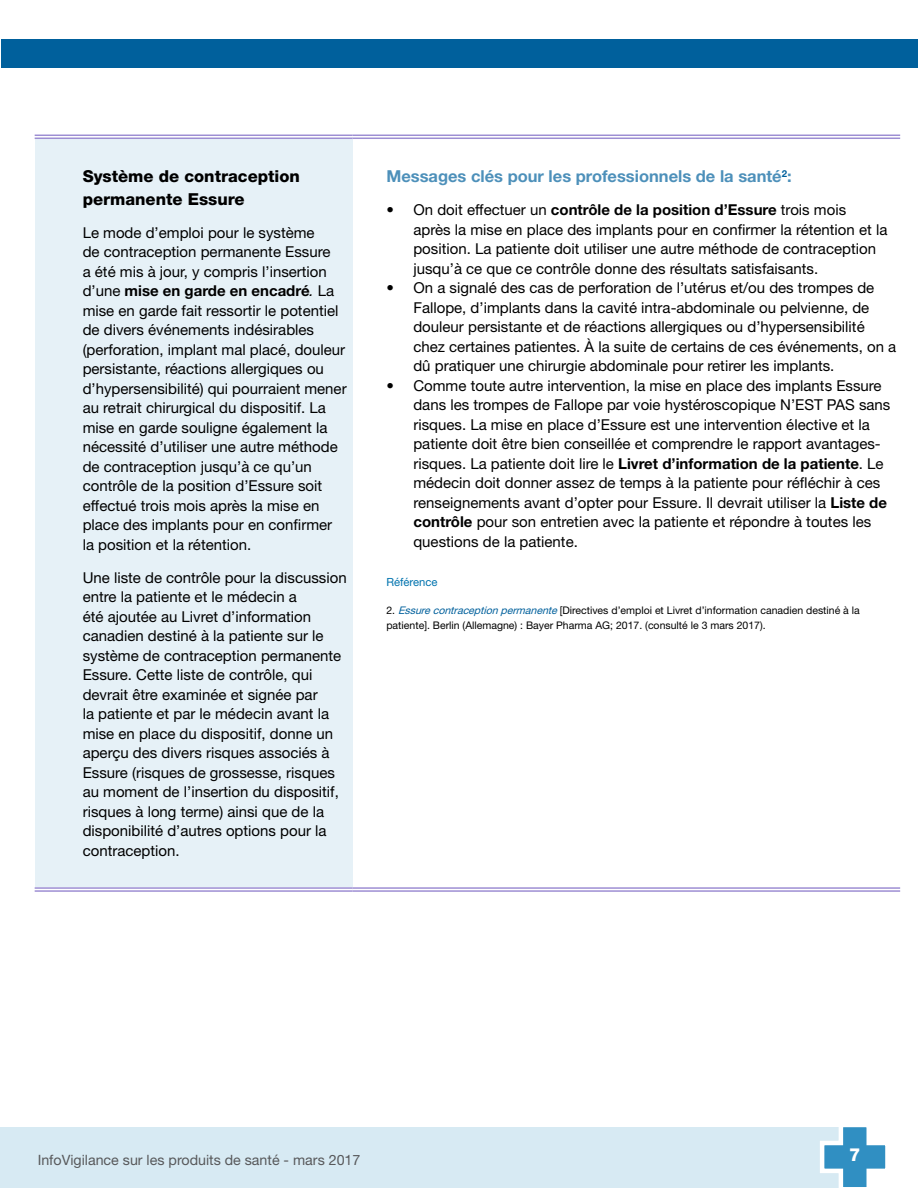
<style>
.page{position:relative;width:918px;height:1188px;background:#fff}
.page>*{position:absolute;margin:0;border:0;box-sizing:border-box;transform-origin:0 0}
.t1{font:800 18px "Helvetica Neue LT Std";color:#fff}
.Text_-_Body{font:700 16.5px "Helvetica Neue LT Std";color:#4d90ba}
.Recap_-_Product{font:800 16.5px/22.5px "Helvetica Neue LT Std";color:#000}
.Text_-_Body-2{font:15px/19.5px "Helvetica Neue LT Std";color:#000}
.t2{font:14.25px "Helvetica Neue LT Std";color:#58595b}
.Reference_Title{font:11.25px "Helvetica Neue LT Std";color:#0073ae}
.Text_-_Body-3{font:10.5px/15px "Helvetica Neue LT Std";color:#000}
.s1{font-weight:700}
.s2{font-style:italic}
.s3{font-style:italic;color:#00609c}
</style>
<div class="page">
<div style="left:1px;top:1127px;width:854px;height:61px;background:#d7eaf3"></div>
<hr style="left:0;top:1127px;width:1px;height:61px;background:#d7eaf3">
<svg style="left:820px;top:1127px;width:66px;height:61px"></svg>
<div style="left:1px;top:39px;width:917px;height:29px;background:#00609c"></div>
<div style="left:35px;top:137px;width:318px;height:753px;background:#e6f1f7"></div>
<svg style="left:35px;top:137px;width:318px;height:1px"></svg>
<svg style="left:353px;top:137px;width:547px;height:1px"></svg>
<div style="left:35px;top:887px;width:318px;height:5px;background:#fff"></div>
<hr style="left:35px;top:135px;width:318px;height:1px;background:#9d8ed3">
<hr style="left:35px;top:138px;width:318px;height:1px;background:#9d8ed3">
<hr style="left:353px;top:135px;width:547px;height:1px;background:#9d8ed3">
<hr style="left:353px;top:138px;width:547px;height:1px;background:#9d8ed3">
<hr style="left:35px;top:887px;width:318px;height:2px;background:#9d8ed3">
<hr style="left:35px;top:890px;width:318px;height:2px;background:#9d8ed3">
<hr style="left:353px;top:887px;width:547px;height:2px;background:#9d8ed3">
<hr style="left:353px;top:890px;width:547px;height:2px;background:#9d8ed3">
<p class="Recap_-_Product" style="left:83px;top:165px;width:219px">Système de contraception permanente Essure</p>
<p class="Text_-_Body-2" style="left:83px;top:223px;width:266px">Le mode d’emploi pour le système<br>de contraception permanente Essure<br>a été mis à jour, y compris l’insertion d’une <span class="s1">mise en garde en encadré</span><span class="s2">.</span> La mise en garde fait ressortir le potentiel de divers événements indésirables (perforation, implant mal placé, douleur persistante, réactions allergiques ou d’hypersensibilité) qui pourraient mener au retrait chirurgical du dispositif. La mise en garde souligne également la nécessité d’utiliser une autre méthode de contraception jusqu’à ce qu’un contrôle de la position d’Essure soit effectué trois mois après la mise en place des implants pour en confirmer la position et la rétention.</p>
<p class="Text_-_Body-2" style="left:83px;top:568px;width:266px">Une liste de contrôle pour la discussion entre la patiente et le médecin a<br>été ajoutée au Livret d’information canadien destiné à la patiente sur le système de contraception permanente Essure. Cette liste de contrôle, qui devrait être examinée et signée par<br>la patiente et par le médecin avant la mise en place du dispositif, donne un aperçu des divers risques associés à Essure (risques de grossesse, risques au moment de l’insertion du dispositif, risques à long terme) ainsi que de la disponibilité d’autres options pour la contraception.</p>
<p class="Text_-_Body" style="left:386px;top:166px;width:407px">Messages clés pour les professionnels de la santé<sup>2</sup>:</p>
<p class="Text_-_Body-2" style="left:413px;top:200px;width:476px;text-indent:-27px">• On doit effectuer un <span class="s1">contrôle de la position d’Essure</span> trois mois<br>après la mise en place des implants pour en confirmer la rétention et la position. La patiente doit utiliser une autre méthode de contraception jusqu’à ce que ce contrôle donne des résultats satisfaisants.</p>
<p class="Text_-_Body-2" style="left:413px;top:278px;width:484px;text-indent:-27px">• On a signalé des cas de perforation de l’utérus et/ou des trompes de Fallope, d’implants dans la cavité intra-abdominale ou pelvienne, de douleur persistante et de réactions allergiques ou d’hypersensibilité chez certaines patientes. À la suite de certains de ces événements, on a dû pratiquer une chirurgie abdominale pour retirer les implants.</p>
<p class="Text_-_Body-2" style="left:413px;top:376px;width:479px;text-indent:-27px">• Comme toute autre intervention, la mise en place des implants Essure dans les trompes de Fallope par voie hystéroscopique N’EST PAS sans risques. La mise en place d’Essure est une intervention élective et la patiente doit être bien conseillée et comprendre le rapport avantages&shy;risques. La patiente doit lire le <span class="s1">Livret d’information de la patiente</span>. Le médecin doit donner assez de temps à la patiente pour réfléchir à ces renseignements avant d’opter pour Essure. Il devrait utiliser la <span class="s1">Liste de contrôle</span> pour son entretien avec la patiente et répondre à toutes les questions de la patiente.</p>
<p class="Reference_Title" style="left:386px;top:575px;width:53px">Référence</p>
<p class="Text_-_Body-3" style="left:386px;top:603px;width:475px">2. <span class="s3">Essurecontraceptionpermanente</span>[Directives d’emploi et Livret d’information canadien destiné à la patiente]. Berlin (Allemagne) : Bayer Pharma AG; 2017. (consulté le 3 mars 2017).</p>
<p class="t2" style="left:38px;top:1152px;width:324px">InfoVigilance sur les produits de santé - mars 2017</p>
<p class="t1" style="left:849px;top:1144px;width:13px">7</p>
</div>
